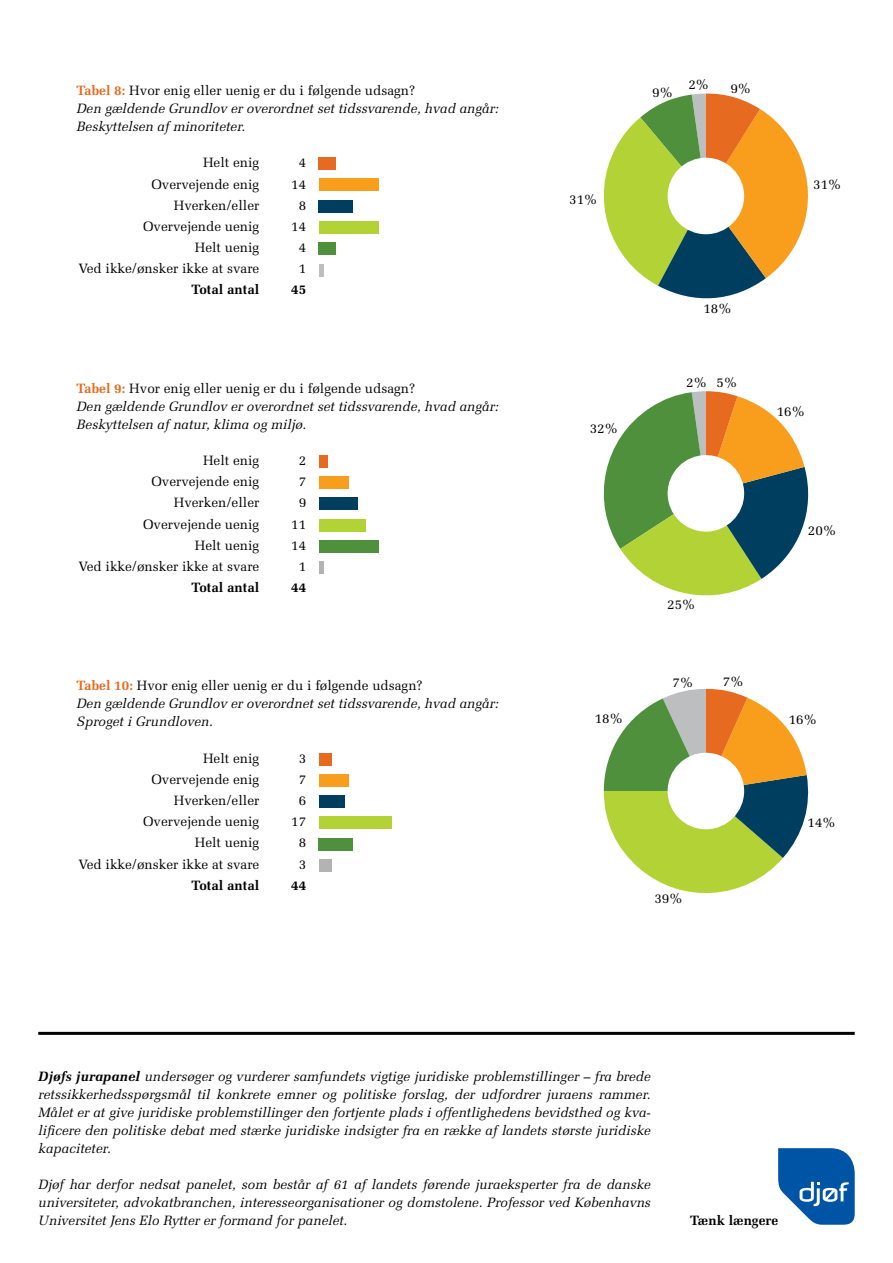
<style>
.page{position:relative;width:893px;height:1263px;background:#fff}
.page>*{position:absolute;margin:0;border:0;box-sizing:border-box;transform-origin:0 0}
.t1{font:italic 13.5px/18px "Melior LT Std";color:#000}
.t2{font:13.5px/21.1px "Melior LT Std";color:#000;text-align:right}
.t3{font:700 13.5px "Melior LT Std";color:#000}
.s1{font-weight:700;font-style:normal;color:#e66a1f}
.s2{font-style:normal}
.s3{font-weight:700}
</style>
<div class="page">
<svg style="left:604px;top:689px;width:205px;height:204px"></svg>
<svg style="left:603px;top:391px;width:206px;height:205px"></svg>
<svg style="left:603px;top:94px;width:205px;height:205px"></svg>
<div style="left:668px;top:158px;width:76px;height:76px;background:#fff;border-radius:50%"></div>
<div style="left:668px;top:455px;width:76px;height:77px;background:#fff;border-radius:50%"></div>
<div style="left:319px;top:455px;width:8px;height:13px;background:#e66a1f"></div>
<div style="left:319px;top:157px;width:17px;height:13px;background:#e66a1f"></div>
<div style="left:319px;top:476px;width:30px;height:13px;background:#f99d1c"></div>
<div style="left:319px;top:179px;width:59px;height:12px;background:#f99d1c"></div>
<div style="left:319px;top:497px;width:38px;height:13px;background:#003e60"></div>
<div style="left:319px;top:200px;width:34px;height:13px;background:#003e60"></div>
<hr style="left:319px;top:561px;width:4px;height:13px;background:#b3b3b3">
<hr style="left:319px;top:264px;width:4px;height:12px;background:#bcbec0">
<div style="left:319px;top:519px;width:47px;height:12px;background:#b3d235"></div>
<div style="left:319px;top:221px;width:59px;height:13px;background:#b3d235"></div>
<div style="left:319px;top:540px;width:59px;height:13px;background:#4f903c"></div>
<div style="left:319px;top:242px;width:17px;height:13px;background:#4f903c"></div>
<svg style="left:778px;top:1148px;width:77px;height:77px"></svg>
<div style="left:668px;top:753px;width:76px;height:76px;background:#fff;border-radius:50%"></div>
<div style="left:319px;top:753px;width:13px;height:12px;background:#e66a1f"></div>
<div style="left:319px;top:774px;width:30px;height:13px;background:#f99d1c"></div>
<div style="left:319px;top:795px;width:25px;height:13px;background:#003e60"></div>
<div style="left:319px;top:859px;width:13px;height:13px;background:#b3b3b3"></div>
<div style="left:319px;top:816px;width:72px;height:13px;background:#b3d235"></div>
<div style="left:319px;top:838px;width:34px;height:12px;background:#4f903c"></div>
<hr style="left:38px;top:1032px;width:817px;height:3px;background:#000">
<p class="t1" style="left:77px;top:82px;width:423px"><span class="s1">Tabel 8:</span> <span class="s2">Hvor enig eller uenig er du i følgende udsagn?<br></span>Den gældende Grundlov er overordnet set tidssvarende, hvad angår:<br>Beskyttelsen af minoriteter.</p>
<p class="t2" style="left:78px;top:152px;width:183px">Helt enig<br>Overvejende enig<br>Hverken/eller<br>Overvejende uenig<br>Helt uenig<br>Ved ikke/ønsker ikke at svare</p>
<p class="t3" style="left:192px;top:282px;width:69px">Total antal</p>
<p class="t2" style="left:291px;top:152px;width:17px;text-align:center">4<br>14<br>8<br>14<br>4<br>1</p>
<p class="t3" style="left:291px;top:282px;width:17px">45</p>
<p class="t1" style="left:77px;top:379px;width:423px"><span class="s1">Tabel 9:</span> <span class="s2">Hvor enig eller uenig er du i følgende udsagn?<br></span>Den gældende Grundlov er overordnet set tidssvarende, hvad angår:<br>Beskyttelsen af natur, klima og miljø.</p>
<p class="t2" style="left:78px;top:450px;width:183px">Helt enig<br>Overvejende enig<br>Hverken/eller<br>Overvejende uenig<br>Helt uenig<br>Ved ikke/ønsker ikke at svare</p>
<p class="t3" style="left:192px;top:579px;width:69px">Total antal</p>
<p class="t2" style="left:291px;top:450px;width:17px;text-align:center">2<br>7<br>9<br>11<br>14<br>1</p>
<p class="t3" style="left:291px;top:579px;width:17px">44</p>
<p class="t1" style="left:77px;top:677px;width:423px"><span class="s1">Tabel 10:</span> <span class="s2">Hvor enig eller uenig er du i følgende udsagn?<br></span>Den gældende Grundlov er overordnet set tidssvarende, hvad angår:<br>Sproget i Grundloven.</p>
<p class="t2" style="left:78px;top:748px;width:183px">Helt enig<br>Overvejende enig<br>Hverken/eller<br>Overvejende uenig<br>Helt uenig<br>Ved ikke/ønsker ikke at svare</p>
<p class="t3" style="left:192px;top:877px;width:69px">Total antal</p>
<p class="t2" style="left:291px;top:748px;width:17px;text-align:center">3<br>7<br>6<br>17<br>8<br>3</p>
<p class="t3" style="left:291px;top:877px;width:17px">44</p>
<p class="t2" style="left:569px;top:188px;width:30px">31%</p>
<p class="t2" style="left:652px;top:82px;width:23px">9%</p>
<p class="t2" style="left:688px;top:74px;width:23px">2%</p>
<p class="t2" style="left:730px;top:78px;width:23px">9%</p>
<p class="t2" style="left:813px;top:174px;width:30px">31%</p>
<p class="t2" style="left:590px;top:417px;width:30px">32%</p>
<p class="t2" style="left:703px;top:298px;width:30px">18%</p>
<p class="t2" style="left:686px;top:372px;width:23px">2%</p>
<p class="t2" style="left:716px;top:372px;width:23px">5%</p>
<p class="t2" style="left:777px;top:401px;width:30px">16%</p>
<p class="t2" style="left:595px;top:708px;width:30px">18%</p>
<p class="t2" style="left:667px;top:593px;width:30px">25%</p>
<p class="t2" style="left:672px;top:672px;width:23px">7%</p>
<p class="t2" style="left:723px;top:671px;width:23px">7%</p>
<p class="t2" style="left:654px;top:888px;width:30px">39%</p>
<p class="t2" style="left:808px;top:520px;width:30px">20%</p>
<p class="t2" style="left:789px;top:709px;width:30px">16%</p>
<p class="t2" style="left:807px;top:811px;width:30px">14%</p>
<p class="t1" style="left:38px;top:1067px;width:614px;text-align:justify"><span class="s3">Djøfs jurapanel</span> undersøger og vurderer samfundets vigtige juridiske problemstillinger – fra brede retssikkerhedsspørgsmål til konkrete emner og politiske forslag, der udfordrer juraens rammer.<br>Målet er at give juridiske problemstillinger den fortjente plads i offentlighedens bevidsthed og kva&shy;lificere den politiske debat med stærke juridiske indsigter fra en række af landets største juridiske kapaciteter.</p>
<p class="t1" style="left:38px;top:1175px;width:614px;text-align:justify">Djøf har derfor nedsat panelet, som består af 61 af landets førende juraeksperter fra de danske universiteter, advokatbranchen, interesseorganisationer og domstolene. Professor ved Københavns Universitet Jens Elo Rytter er formand for panelet.</p>
<p class="t3" style="left:690px;top:1212px;width:90px">Tænk længere</p>
</div>
